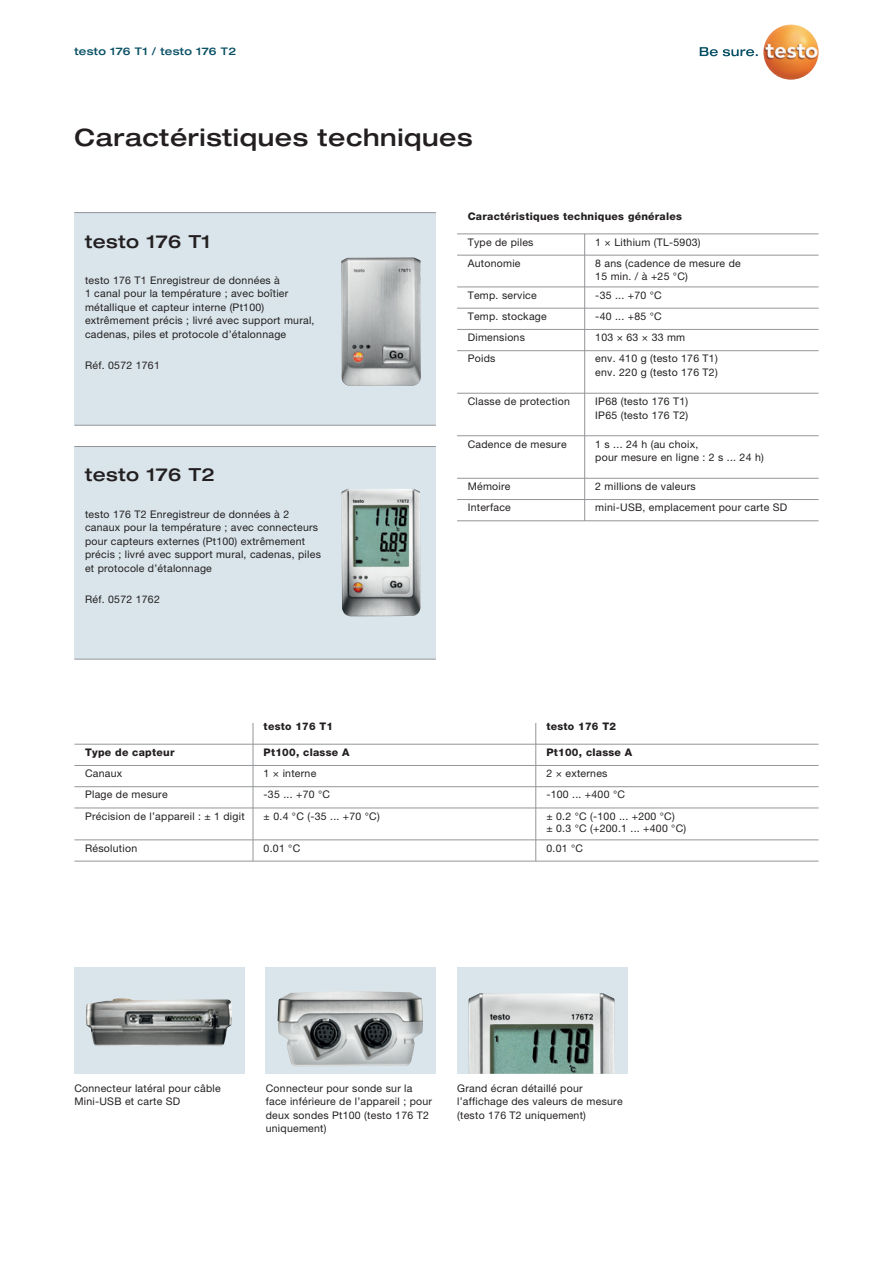
<style>
.page{position:relative;width:893px;height:1263px;background:#fff}
.page>*{position:absolute;margin:0;border:0;box-sizing:border-box;transform-origin:0 0}
.t1{font:500 expanded 24px "Helvetica Neue LTW1 G";letter-spacing:.025em;color:#231f20}
.t2{font:500 expanded 18px "Helvetica Neue LTW1 G";letter-spacing:.025em;color:#231f20}
.t3{font:10.5px/13.5px "Helvetica Neue LTW1 G";letter-spacing:.025em;color:#231f20}
.t4{font:800 10.5px "Helvetica Neue LTW1 G";letter-spacing:.025em;color:#231f20}
.t5{font:500 expanded 10.5px "Helvetica Neue LTW1 G";letter-spacing:.025em;color:#074f64}
</style>
<div class="page">
<div style="left:74px;top:213px;width:362px;height:212px;background:#d9e5eb"></div>
<div style="left:74px;top:446px;width:362px;height:213px;background:#d9e5eb"></div>
<hr style="left:74px;top:212px;width:362px;height:1px;background:#939598">
<hr style="left:74px;top:446px;width:362px;height:1px;background:#939598">
<hr style="left:74px;top:425px;width:362px;height:1px;background:#939598">
<hr style="left:74px;top:659px;width:362px;height:1px;background:#939598">
<img style="left:341px;top:257px;width:80px;height:129px">
<img style="left:342px;top:489px;width:79px;height:127px">
<div style="left:74px;top:967px;width:170px;height:107px;background:#d9e5eb"></div>
<img style="left:86px;top:998px;width:146px;height:48px">
<div style="left:457px;top:967px;width:170px;height:107px;background:#d9e5eb"></div>
<img style="left:469px;top:993px;width:146px;height:81px">
<div style="left:266px;top:967px;width:170px;height:107px;background:#d9e5eb"></div>
<img style="left:277px;top:991px;width:146px;height:76px">
<svg style="left:700px;top:47px;width:58px;height:9px"></svg>
<img style="left:763px;top:24px;width:56px;height:56px;border-radius:28px">
<hr style="left:457px;top:233px;width:362px;height:1px;background:#939598">
<hr style="left:457px;top:255px;width:362px;height:1px;background:#939598">
<hr style="left:457px;top:287px;width:362px;height:1px;background:#939598">
<hr style="left:457px;top:308px;width:362px;height:1px;background:#939598">
<hr style="left:457px;top:329px;width:362px;height:1px;background:#939598">
<hr style="left:457px;top:350px;width:362px;height:1px;background:#939598">
<hr style="left:457px;top:393px;width:362px;height:1px;background:#939598">
<hr style="left:457px;top:435px;width:362px;height:1px;background:#939598">
<hr style="left:457px;top:478px;width:362px;height:1px;background:#939598">
<hr style="left:457px;top:499px;width:362px;height:1px;background:#939598">
<hr style="left:457px;top:520px;width:362px;height:1px;background:#939598">
<hr style="left:584px;top:234px;width:1px;height:287px;background:#939598">
<hr style="left:74px;top:744px;width:745px;height:1px;background:#939598">
<hr style="left:74px;top:765px;width:745px;height:1px;background:#939598">
<hr style="left:74px;top:786px;width:745px;height:1px;background:#939598">
<hr style="left:74px;top:807px;width:745px;height:1px;background:#939598">
<hr style="left:74px;top:839px;width:745px;height:1px;background:#939598">
<hr style="left:74px;top:861px;width:745px;height:1px;background:#939598">
<hr style="left:253px;top:723px;width:1px;height:138px;background:#939598">
<hr style="left:535px;top:723px;width:1px;height:138px;background:#939598">
<p class="t5" style="left:74px;top:44px;width:163px">testo 176 T1 / testo 176 T2</p>
<h1 class="t1" style="left:74px;top:122px;width:400px">Caractéristiques techniques</h1>
<h2 class="t2" style="left:85px;top:230px;width:127px">testo 176 T1</h2>
<p class="t3" style="left:85px;top:273px;width:231px">testo 176 T1 Enregistreur de données à<br>1 canal pour la température ; avec boîtier métallique et capteur interne (Pt100) extrêmement précis ; livré avec support mural, cadenas, piles et protocole d’étalonnage</p>
<p class="t3" style="left:85px;top:358px;width:76px">Réf. 0572 1761</p>
<h2 class="t2" style="left:85px;top:463px;width:131px">testo 176 T2</h2>
<p class="t3" style="left:85px;top:507px;width:237px">testo 176 T2 Enregistreur de données à 2 canaux pour la température ; avec connecteurs pour capteurs externes (Pt100) extrêmement précis ; livré avec support mural, cadenas, piles et protocole d’étalonnage</p>
<p class="t3" style="left:85px;top:592px;width:76px">Réf. 0572 1762</p>
<p class="t4" style="left:468px;top:210px;width:216px">Caractéristiques techniques générales</p>
<p class="t3" style="left:468px;top:235px;width:67px">Type de piles</p>
<p class="t3" style="left:595px;top:235px;width:107px">1 × Lithium (TL-5903)</p>
<p class="t3" style="left:468px;top:256px;width:54px">Autonomie</p>
<p class="t3" style="left:595px;top:256px;width:147px">8 ans (cadence de mesure de<br>15 min. / à +25 °C)</p>
<p class="t3" style="left:468px;top:288px;width:71px">Temp. service</p>
<p class="t3" style="left:595px;top:288px;width:68px">-35 ... +70 °C</p>
<p class="t3" style="left:468px;top:309px;width:81px">Temp. stockage</p>
<p class="t3" style="left:595px;top:309px;width:68px">-40 ... +85 °C</p>
<p class="t3" style="left:468px;top:327px;width:59px;line-height:21.3px">Dimensions<br>Poids</p>
<p class="t3" style="left:595px;top:327px;width:124px;line-height:21.3px">103 × 63 × 33 mm<br>env. 410 g (testo 176 T1)</p>
<p class="t3" style="left:595px;top:365px;width:124px">env. 220 g (testo 176 T2)</p>
<p class="t3" style="left:468px;top:394px;width:104px">Classe de protection</p>
<p class="t3" style="left:595px;top:394px;width:95px">IP68 (testo 176 T1)<br>IP65 (testo 176 T2)</p>
<p class="t3" style="left:468px;top:437px;width:100px">Cadence de mesure</p>
<p class="t3" style="left:595px;top:437px;width:170px">1 s ... 24 h (au choix,<br>pour mesure en ligne : 2 s ... 24 h)</p>
<p class="t3" style="left:468px;top:476px;width:45px;line-height:21.3px">Mémoire<br>Interface</p>
<p class="t3" style="left:595px;top:476px;width:193px;line-height:21.3px">2 millions de valeurs<br>mini-USB, emplacement pour carte SD</p>
<p class="t4" style="left:264px;top:720px;width:71px">testo 176 T1</p>
<p class="t4" style="left:546px;top:720px;width:71px">testo 176 T2</p>
<p class="t4" style="left:85px;top:746px;width:91px">Type de capteur</p>
<p class="t4" style="left:264px;top:746px;width:87px">Pt100, classe A</p>
<p class="t3" style="left:85px;top:788px;width:84px">Plage de mesure</p>
<p class="t3" style="left:264px;top:788px;width:68px">-35 ... +70 °C</p>
<p class="t3" style="left:85px;top:809px;width:161px">Précision de l’appareil : ± 1 digit</p>
<p class="t3" style="left:264px;top:809px;width:118px">± 0.4 °C (-35 ... +70 °C)</p>
<p class="t3" style="left:85px;top:841px;width:54px">Résolution</p>
<p class="t3" style="left:264px;top:841px;width:38px">0.01 °C</p>
<p class="t4" style="left:546px;top:746px;width:87px">Pt100, classe A</p>
<p class="t3" style="left:546px;top:788px;width:80px">-100 ... +400 °C</p>
<p class="t3" style="left:85px;top:767px;width:39px">Canaux</p>
<p class="t3" style="left:264px;top:767px;width:54px">1 × interne</p>
<p class="t3" style="left:546px;top:767px;width:63px">2 × externes</p>
<p class="t3" style="left:546px;top:810px;width:141px;line-height:12px">± 0.2 °C (-100 ... +200 °C)<br>± 0.3 °C (+200.1 ... +400 °C)</p>
<p class="t3" style="left:546px;top:841px;width:38px">0.01 °C</p>
<p class="t3" style="left:74px;top:1081px;width:148px">Connecteur latéral pour câble<br>Mini-USB et carte SD</p>
<p class="t3" style="left:266px;top:1081px;width:168px">Connecteur pour sonde sur la face inférieure de l’appareil ; pour deux sondes Pt100 (testo 176 T2 uniquement)</p>
<p class="t3" style="left:457px;top:1081px;width:167px">Grand écran détaillé pour l’affichage des valeurs de mesure (testo 176 T2 uniquement)</p>
</div>
